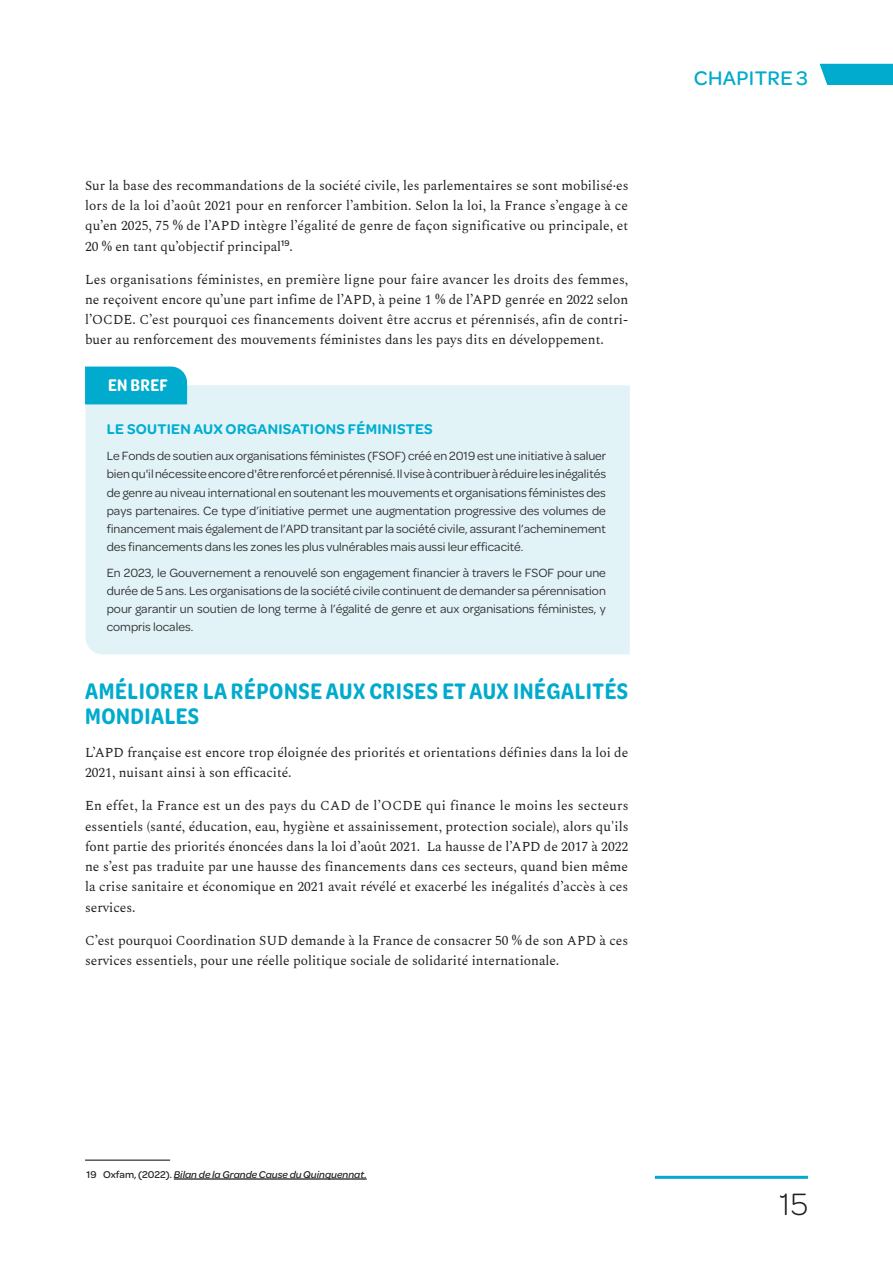
<style>
.page{position:relative;width:893px;height:1263px;background:#fff}
.page>*{position:absolute;margin:0;border:0;box-sizing:border-box;transform-origin:0 0}
.t1{font:300 33px "Omnes";color:#231f20}
.TXT_Courant{font:600 24px/25.5px "Omnes Cond";letter-spacing:.025em;color:#00abcd}
.t2{font:500 21px "Omnes";letter-spacing:.02em;color:#00abcd}
.Titre_EN_BREF{font:600 18px "Omnes Cond";letter-spacing:.02em;color:#fff}
.Titre_encadre{font:600 15px "Omnes";letter-spacing:.02em;color:#00aecf}
.TXT_Courant-2{font:13.5px/20.2px "Spectral";color:#231f20;text-align:justify}
.Texte_encadré{font:12.75px/18px "Omnes";color:#312f30;text-align:justify}
.Note_de_bas_de_page{font:italic 500 10.5px "Omnes";color:#231f20}
.s1{font-style:normal}
</style>
<div class="page">
<hr style="left:655px;top:1176px;width:153px;height:3px;background:#00abcd">
<div style="left:820px;top:64px;width:73px;height:21px;background:#00abcd"></div>
<div style="left:86px;top:385px;width:544px;height:269px;background:#e2f3f8"></div>
<div style="left:85px;top:366px;width:102px;height:38px;background:#00abcd"></div>
<hr style="left:85px;top:1159px;width:85px;height:2px;background:#57585a">
<hr style="left:174px;top:1178px;width:193px;height:1px;background:#231f20">
<p class="TXT_Courant-2" style="left:85px;top:174px;width:545px">Sur la base des recommandations de la société civile, les parlementaires se sont mobilisé·es lors de la loi d’août 2021 pour en renforcer l’ambition. Selon la loi, la France s’engage à ce qu’en 2025, 75 % de l’APD intègre l’égalité de genre de façon significative ou principale, et 20 % en tant qu’objectif principal<sup>19</sup>.</p>
<p class="TXT_Courant-2" style="left:85px;top:268px;width:545px">Les organisations féministes, en première ligne pour faire avancer les droits des femmes, ne reçoivent encore qu’une part infime de l’APD, à peine 1 % de l’APD genrée en 2022 selon l’OCDE. C’est pourquoi ces financements doivent être accrus et pérennisés, afin de contri&shy;buer au renforcement des mouvements féministes dans les pays dits en développement.</p>
<p class="Titre_EN_BREF" style="left:108px;top:373px;width:61px">EN BREF</p>
<p class="Titre_encadre" style="left:107px;top:419px;width:327px">LE SOUTIEN AUX ORGANISATIONS FÉMINISTES</p>
<p class="Texte_encadré" style="left:107px;top:446px;width:501px">Le Fonds de soutien aux organisations féministes (FSOF) créé en 2019 est une initiative à saluer bien qu'il nécessite encore d'être renforcé et pérennisé. Il vise à contribuer à réduire les inégalités de genre au niveau international en soutenant les mouvements et organisations féministes des pays partenaires. Ce type d’initiative permet une augmentation progressive des volumes de financement mais également de l’APD transitant par la société civile, assurant l’acheminement des financements dans les zones les plus vulnérables mais aussi leur efficacité.</p>
<p class="Texte_encadré" style="left:107px;top:563px;width:501px">En 2023, le Gouvernement a renouvelé son engagement financier à travers le FSOF pour une durée de 5 ans. Les organisations de la société civile continuent de demander sa pérennisation pour garantir un soutien de long terme à l’égalité de genre et aux organisations féministes, y compris locales.</p>
<p class="TXT_Courant" style="left:85px;top:677px;width:544px">AMÉLIORER LA RÉPONSE AUX CRISES ET AUX INÉGALITÉS<br>MONDIALES</p>
<p class="TXT_Courant-2" style="left:85px;top:741px;width:545px">L’APD française est encore trop éloignée des priorités et orientations définies dans la loi de<br>2021, nuisant ainsi à son efficacité.</p>
<p class="TXT_Courant-2" style="left:85px;top:795px;width:545px">En effet, la France est un des pays du CAD de l’OCDE qui finance le moins les secteurs essentiels (santé, éducation, eau, hygiène et assainissement, protection sociale), alors qu'ils font partie des priorités énoncées dans la loi d’août 2021. La hausse de l’APD de 2017 à 2022 ne s’est pas traduite par une hausse des financements dans ces secteurs, quand bien même la crise sanitaire et économique en 2021 avait révélé et exacerbé les inégalités d’accès à ces services.</p>
<p class="TXT_Courant-2" style="left:85px;top:929px;width:545px">C’est pourquoi Coordination SUD demande à la France de consacrer 50 % de son APD à ces services essentiels, pour une réelle politique sociale de solidarité internationale.</p>
<h3 class="t2" style="left:694px;top:63px;width:116px">CHAPITRE 3</h3>
<p class="Note_de_bas_de_page" style="left:87px;top:1167px;width:282px"><span class="s1">19 Oxfam, (2022).</span> Bilan de la Grande Cause du Quinquennat.</p>
<h1 class="t1" style="left:780px;top:1182px;width:30px">15</h1>
</div>
